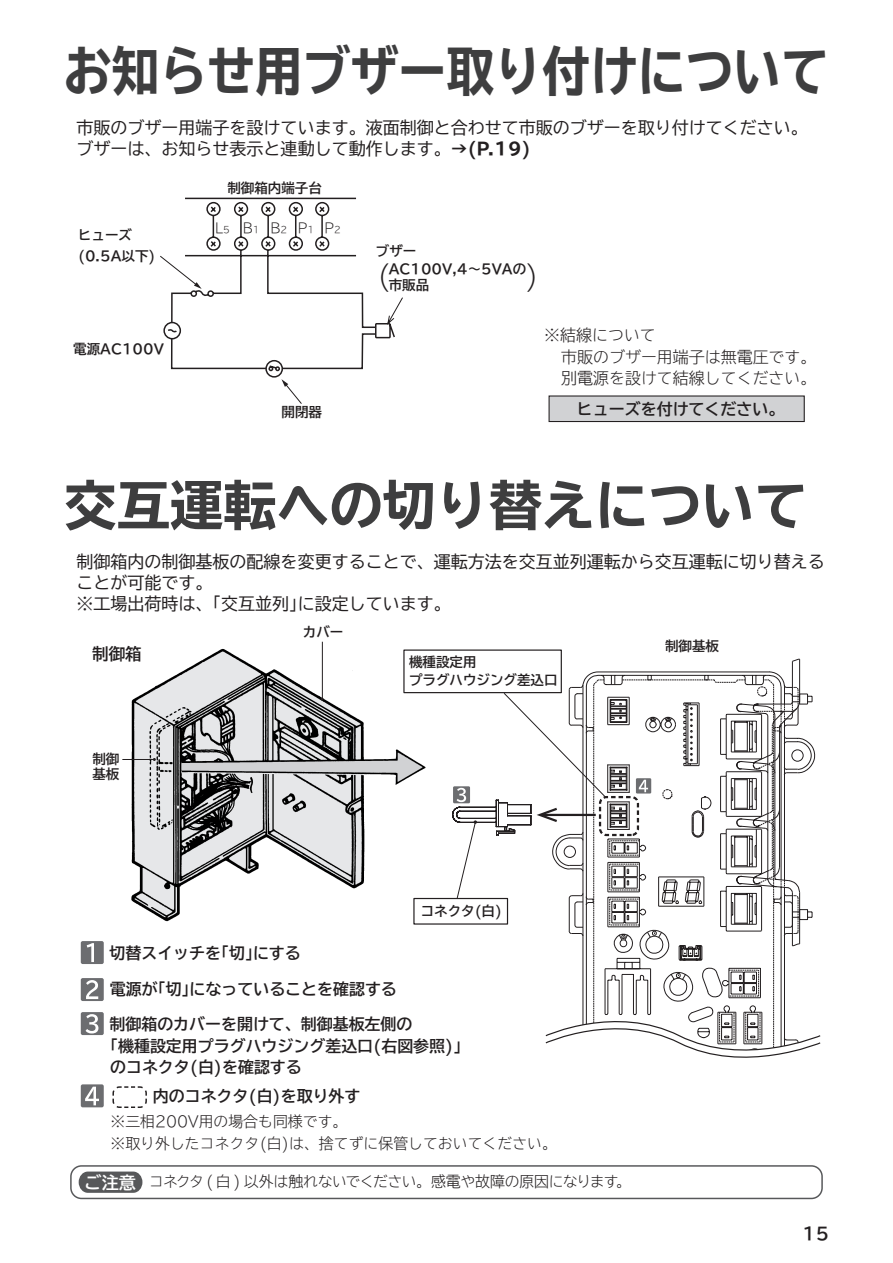
<style>
.page{position:relative;width:893px;height:1263px;background:#fff}
.page>*{position:absolute;margin:0;border:0;box-sizing:border-box;transform-origin:0 0}
.t1{font:700 expanded 53.1px "TBUD Go Std";color:#3e3e3f;scale:.9 1}
.t2{font:700 expanded 53.1px "TBUD Go Std";color:#3e3e3f}
.t3{font:30px "TBUD Go Std Super Light 90 pv RKSJ H";color:#231f20;scale:.9 1}
.t4{font:16.95px/21.3px "TBUD Go Std";color:#231f20}
.t5{font:700 16.95px "TBUD Go Std";color:#231f20}
.t6{font:16.5px "TBUD Go Std Bold 90 pv RKSJ H";color:#231f20}
.t7{font:700 15.9px/34.3px "TBUD Go Std";color:#231f20}
.t8{font:300 15.9px/21.3px "TBUD Go Std Super";color:#231f20}
.t9{font:300 14.85px/21.3px "TBUD Go Std Super";color:#231f20}
.t10{font:300 14.85px "TBUD Go Std Super";letter-spacing:-.03em;color:#231f20}
.t11{font:13.5px/18px "TBUD Go Std Bold 90 pv RKSJ H";color:#231f20}
.t12{font:13.5px "TBUD Go Std Super Light 90 pv RKSJ H";color:#231f20}
.s1{font-weight:700;font-stretch:expanded}
.s2{font-size:9px}
.s3{font-family:"TBUD Go Std";font-weight:700;font-size:16.95px;color:#fff}
</style>
<div class="page">
<svg style="left:160px;top:197px;width:243px;height:207px"></svg>
<svg style="left:548px;top:395px;width:257px;height:28px;background:#c4c5c7"></svg>
<img style="left:131px;top:645px;width:300px;height:277px">
<hr style="left:322px;top:642px;width:1px;height:56px;background:#231f20">
<hr style="left:122px;top:759px;width:32px;height:1px;background:#231f20">
<svg style="left:398px;top:797px;width:33px;height:87px"></svg>
<div style="left:413px;top:898px;width:95px;height:27px;border:1px solid #231f20"></div>
<svg style="left:452px;top:658px;width:368px;height:400px"></svg>
<div style="left:70px;top:1165px;width:753px;height:34px;border:1px solid #57585a;border-radius:11px"></div>
<svg style="left:79px;top:1171px;width:63px;height:22px"></svg>
<div style="left:81px;top:941px;width:23px;height:23px;background:#6c6d70;border-radius:2px"></div>
<svg style="left:87px;top:943px;width:7px;height:19px"></svg>
<div style="left:81px;top:978px;width:23px;height:23px;background:#6c6d70;border-radius:2px"></div>
<svg style="left:86px;top:980px;width:12px;height:19px"></svg>
<div style="left:81px;top:1012px;width:23px;height:23px;background:#6c6d70;border-radius:2px"></div>
<svg style="left:86px;top:1014px;width:12px;height:19px"></svg>
<div style="left:81px;top:1084px;width:23px;height:23px;background:#6c6d70;border-radius:2px"></div>
<svg style="left:85px;top:1087px;width:14px;height:18px"></svg>
<svg style="left:112px;top:1086px;width:35px;height:22px"></svg>
<h1 class="t1" style="left:64px;top:42px;width:852px">お知らせ用ブザー取り付けについて</h1>
<p class="t4" style="left:77px;top:117px;width:733px">市販のブザー用端子を設けています。液面制御と合わせて市販のブザーを取り付けてください。ブザーは、お知らせ表示と連動して動作します。<span class="s1">→(P.19)</span></p>
<p class="t11" style="left:227px;top:179px;width:96px">制御箱内端子台</p>
<p class="t12" style="left:215px;top:216px;width:127px">L<span class="s2">5</span> B<span class="s2">1</span> B<span class="s2">2</span> P<span class="s2">1</span> P<span class="s2">2</span></p>
<p class="t11" style="left:78px;top:224px;width:79px;line-height:21px">ヒューズ(0.5A以下)</p>
<p class="t11" style="left:389px;top:242px;width:139px;text-indent:-13px">ブザー<br>AC100V,4～5VAの</p>
<h2 class="t3" style="left:364px;top:253px;width:211px">（　　　　　）</h2>
<p class="t11" style="left:389px;top:276px;width:42px">市販品</p>
<p class="t11" style="left:73px;top:340px;width:92px">電源AC100V</p>
<p class="t11" style="left:282px;top:403px;width:42px">開閉器</p>
<p class="t8" style="left:561px;top:324px;width:257px;text-indent:-17px">※結線について<br>市販のブザー用端子は無電圧です。別電源を設けて結線してください。</p>
<p class="t7" style="left:577px;top:392px;width:209px">ヒューズを付けてください。</p>
<h1 class="t2" style="left:64px;top:476px;width:746px">交互運転への切り替えについて</h1>
<p class="t4" style="left:77px;top:551px;width:750px">制御箱内の制御基板の配線を変更することで、運転方法を交互並列運転から交互運転に切り替えることが可能です｡<br>※工場出荷時は、｢交互並列｣に設定しています。</p>
<p class="t6" style="left:92px;top:640px;width:51px">制御箱</p>
<p class="t11" style="left:303px;top:623px;width:42px">カバー</p>
<p class="t11" style="left:665px;top:637px;width:55px">制御基板</p>
<p class="t11" style="left:409px;top:653px;width:150px">機種設定用<br>プラグハウジング差込口</p>
<p class="t11" style="left:92px;top:752px;width:28px;line-height:15px">制御基板</p>
<p class="t11" style="left:421px;top:902px;width:83px">コネクタ(白)</p>
<p class="t7" style="left:109px;top:936px;width:193px">切替スイッチを｢切｣にする</p>
<p class="t7" style="left:109px;top:972px;width:304px">電源が｢切｣になっていることを確認する制御箱のカバーを開けて、制御基板左側の</p>
<p class="t7" style="left:81px;top:1035px;width:382px;line-height:21.3px">　 ｢機種設定用プラグハウジング差込口(右図参照)｣　 のコネクタ(白)を確認する</p>
<p class="t7" style="left:115px;top:1079px;width:247px">　　 内のコネクタ(白)を取り外す</p>
<p class="t9" style="left:111px;top:1110px;width:448px">※三相200V用の場合も同様です。<br>※取り外したコネクタ(白)は、捨てずに保管しておいてください。</p>
<p class="t10" style="left:85px;top:1169px;width:548px"><span class="s3">ご注意</span> コネクタ ( 白 ) 以外は触れないでください。感電や故障の原因になります。</p>
<p class="t5" style="left:802px;top:1219px;width:28px">15</p>
</div>
